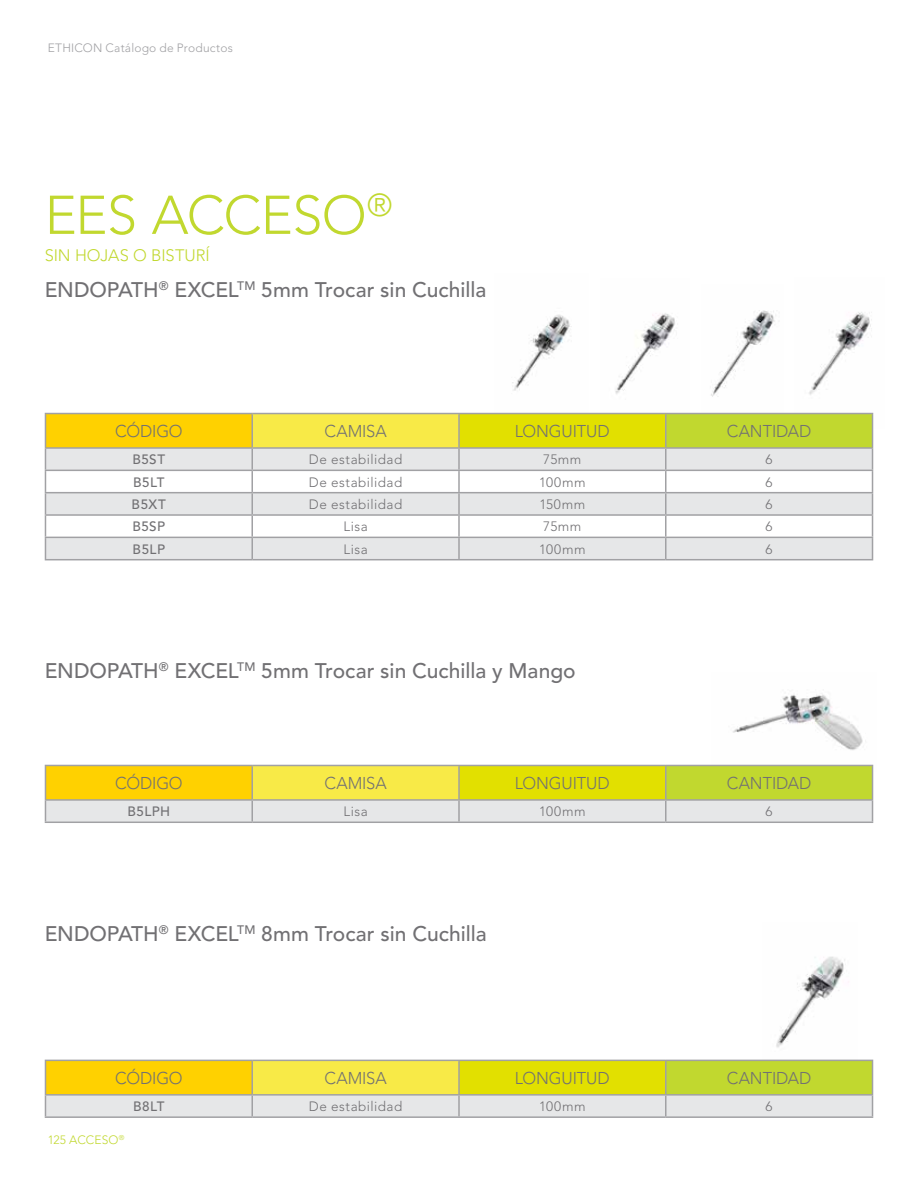
<style>
.page{position:relative;width:918px;height:1188px;background:#fff}
.page>*{position:absolute;margin:0;border:0;box-sizing:border-box;transform-origin:0 0}
.t1{font:300 54px "Avenir";letter-spacing:-.015em;color:#c1d82f}
.t2{font:500 21px "Avenir";color:#717073}
.t3{font:300 16.95px "Avenir";letter-spacing:-.005em;color:#717073}
.t4{font:300 16.5px "Avenir";letter-spacing:-.005em;color:#c1d82f}
.t5{font:300 13.5px "Avenir";letter-spacing:.04em;color:#717073}
.t6{font:500 13.5px "Avenir";letter-spacing:.035em;color:#717073}
.t7{font:300 12px "Avenir";letter-spacing:.015em;color:#a1a1a4}
.t8{font:300 12px "Avenir";letter-spacing:.01em;color:#c1d82f}
</style>
<div class="page">
<img style="left:494px;top:314px;width:95px;height:99px">
<img style="left:600px;top:313px;width:90px;height:100px">
<img style="left:701px;top:310px;width:82px;height:103px">
<img style="left:794px;top:312px;width:80px;height:116px">
<img style="left:762px;top:956px;width:95px;height:104px">
<div style="left:45px;top:414px;width:207px;height:34px;background:#ffd100"></div>
<div style="left:252px;top:414px;width:207px;height:34px;background:#f8ea47"></div>
<div style="left:459px;top:414px;width:207px;height:34px;background:#e2e000"></div>
<div style="left:666px;top:414px;width:207px;height:34px;background:#c1d82f"></div>
<svg style="left:46px;top:449px;width:826px;height:110px;fill:#e6e7e8"></svg>
<hr style="left:45px;top:413px;width:207px;height:1px;background:#a1a1a4">
<hr style="left:45px;top:414px;width:1px;height:33px;background:#a1a1a4">
<hr style="left:252px;top:413px;width:207px;height:1px;background:#a1a1a4">
<hr style="left:251px;top:414px;width:2px;height:33px;background:#a1a1a4">
<hr style="left:459px;top:413px;width:207px;height:1px;background:#a1a1a4">
<hr style="left:458px;top:414px;width:2px;height:33px;background:#a1a1a4">
<hr style="left:666px;top:413px;width:207px;height:1px;background:#a1a1a4">
<hr style="left:665px;top:414px;width:2px;height:33px;background:#a1a1a4">
<hr style="left:872px;top:414px;width:1px;height:33px;background:#a1a1a4">
<hr style="left:45px;top:447px;width:207px;height:2px;background:#a1a1a4">
<hr style="left:252px;top:447px;width:207px;height:2px;background:#a1a1a4">
<hr style="left:251px;top:449px;width:2px;height:21px;background:#a1a1a4">
<hr style="left:459px;top:447px;width:207px;height:2px;background:#a1a1a4">
<hr style="left:458px;top:449px;width:2px;height:21px;background:#a1a1a4">
<hr style="left:666px;top:447px;width:207px;height:2px;background:#a1a1a4">
<hr style="left:665px;top:449px;width:2px;height:21px;background:#a1a1a4">
<hr style="left:45px;top:470px;width:207px;height:1px;background:#a1a1a4">
<hr style="left:252px;top:470px;width:207px;height:1px;background:#a1a1a4">
<hr style="left:251px;top:471px;width:2px;height:21px;background:#a1a1a4">
<hr style="left:459px;top:470px;width:207px;height:1px;background:#a1a1a4">
<hr style="left:458px;top:471px;width:2px;height:21px;background:#a1a1a4">
<hr style="left:666px;top:470px;width:207px;height:1px;background:#a1a1a4">
<hr style="left:665px;top:471px;width:2px;height:21px;background:#a1a1a4">
<hr style="left:45px;top:492px;width:207px;height:1px;background:#a1a1a4">
<hr style="left:252px;top:492px;width:207px;height:1px;background:#a1a1a4">
<hr style="left:251px;top:493px;width:2px;height:21px;background:#a1a1a4">
<hr style="left:459px;top:492px;width:207px;height:1px;background:#a1a1a4">
<hr style="left:458px;top:493px;width:2px;height:21px;background:#a1a1a4">
<hr style="left:666px;top:492px;width:207px;height:1px;background:#a1a1a4">
<hr style="left:665px;top:493px;width:2px;height:21px;background:#a1a1a4">
<hr style="left:45px;top:514px;width:207px;height:2px;background:#a1a1a4">
<hr style="left:252px;top:514px;width:207px;height:2px;background:#a1a1a4">
<hr style="left:251px;top:516px;width:2px;height:21px;background:#a1a1a4">
<hr style="left:459px;top:514px;width:207px;height:2px;background:#a1a1a4">
<hr style="left:458px;top:516px;width:2px;height:21px;background:#a1a1a4">
<hr style="left:666px;top:514px;width:207px;height:2px;background:#a1a1a4">
<hr style="left:665px;top:516px;width:2px;height:21px;background:#a1a1a4">
<hr style="left:45px;top:537px;width:207px;height:1px;background:#a1a1a4">
<svg style="left:45px;top:449px;width:1px;height:110px"></svg>
<hr style="left:252px;top:537px;width:207px;height:1px;background:#a1a1a4">
<hr style="left:251px;top:538px;width:2px;height:21px;background:#a1a1a4">
<hr style="left:459px;top:537px;width:207px;height:1px;background:#a1a1a4">
<hr style="left:458px;top:538px;width:2px;height:21px;background:#a1a1a4">
<hr style="left:666px;top:537px;width:207px;height:1px;background:#a1a1a4">
<hr style="left:665px;top:538px;width:2px;height:21px;background:#a1a1a4">
<svg style="left:872px;top:449px;width:1px;height:110px"></svg>
<hr style="left:45px;top:559px;width:207px;height:1px;background:#a1a1a4">
<hr style="left:252px;top:559px;width:207px;height:1px;background:#a1a1a4">
<hr style="left:459px;top:559px;width:207px;height:1px;background:#a1a1a4">
<hr style="left:666px;top:559px;width:207px;height:1px;background:#a1a1a4">
<img style="left:712px;top:694px;width:162px;height:77px">
<div style="left:45px;top:765px;width:207px;height:35px;background:#ffd100"></div>
<div style="left:252px;top:765px;width:207px;height:35px;background:#f8ea47"></div>
<div style="left:459px;top:765px;width:207px;height:35px;background:#e2e000"></div>
<div style="left:666px;top:765px;width:207px;height:35px;background:#c1d82f"></div>
<hr style="left:45px;top:765px;width:207px;height:1px;background:#a1a1a4">
<hr style="left:45px;top:766px;width:1px;height:33px;background:#a1a1a4">
<hr style="left:252px;top:765px;width:207px;height:1px;background:#a1a1a4">
<hr style="left:251px;top:766px;width:2px;height:33px;background:#a1a1a4">
<hr style="left:459px;top:765px;width:207px;height:1px;background:#a1a1a4">
<hr style="left:458px;top:766px;width:2px;height:33px;background:#a1a1a4">
<hr style="left:666px;top:765px;width:207px;height:1px;background:#a1a1a4">
<hr style="left:665px;top:766px;width:2px;height:33px;background:#a1a1a4">
<hr style="left:872px;top:766px;width:1px;height:33px;background:#a1a1a4">
<hr style="left:45px;top:799px;width:207px;height:2px;background:#a1a1a4">
<hr style="left:252px;top:799px;width:207px;height:2px;background:#a1a1a4">
<hr style="left:459px;top:799px;width:207px;height:2px;background:#a1a1a4">
<hr style="left:666px;top:799px;width:207px;height:2px;background:#a1a1a4">
<svg style="left:45px;top:800px;width:828px;height:22px;background:#e1e2e3"></svg>
<hr style="left:45px;top:822px;width:207px;height:1px;background:#a1a1a4">
<hr style="left:252px;top:822px;width:207px;height:1px;background:#a1a1a4">
<hr style="left:459px;top:822px;width:207px;height:1px;background:#a1a1a4">
<hr style="left:666px;top:822px;width:207px;height:1px;background:#a1a1a4">
<div style="left:45px;top:1060px;width:207px;height:35px;background:#ffd100"></div>
<div style="left:252px;top:1060px;width:207px;height:35px;background:#f8ea47"></div>
<div style="left:459px;top:1060px;width:207px;height:35px;background:#e2e000"></div>
<div style="left:666px;top:1060px;width:207px;height:35px;background:#c1d82f"></div>
<hr style="left:45px;top:1060px;width:207px;height:1px;background:#a1a1a4">
<hr style="left:45px;top:1061px;width:1px;height:33px;background:#a1a1a4">
<hr style="left:252px;top:1060px;width:207px;height:1px;background:#a1a1a4">
<hr style="left:251px;top:1061px;width:2px;height:33px;background:#a1a1a4">
<hr style="left:459px;top:1060px;width:207px;height:1px;background:#a1a1a4">
<hr style="left:458px;top:1061px;width:2px;height:33px;background:#a1a1a4">
<hr style="left:666px;top:1060px;width:207px;height:1px;background:#a1a1a4">
<hr style="left:665px;top:1061px;width:2px;height:33px;background:#a1a1a4">
<hr style="left:872px;top:1061px;width:1px;height:33px;background:#a1a1a4">
<hr style="left:45px;top:1094px;width:207px;height:2px;background:#a1a1a4">
<hr style="left:252px;top:1094px;width:207px;height:2px;background:#a1a1a4">
<hr style="left:459px;top:1094px;width:207px;height:2px;background:#a1a1a4">
<hr style="left:666px;top:1094px;width:207px;height:2px;background:#a1a1a4">
<div style="left:45px;top:1095px;width:828px;height:21px;background:#e6e7e8"></div>
<hr style="left:45px;top:1116px;width:207px;height:2px;background:#a1a1a4">
<hr style="left:252px;top:1116px;width:207px;height:2px;background:#a1a1a4">
<hr style="left:459px;top:1116px;width:207px;height:2px;background:#a1a1a4">
<hr style="left:666px;top:1116px;width:207px;height:2px;background:#a1a1a4">
<p class="t7" style="left:48px;top:41px;width:186px">ETHICON Catálogo de Productos</p>
<h1 class="t1" style="left:45px;top:184px;width:349px">EES ACCESO<sup>®</sup></h1>
<p class="t4" style="left:45px;top:246px;width:167px">SIN HOJAS O BISTURÍ</p>
<p class="t2" style="left:45px;top:278px;width:443px">ENDOPATH<sup>®</sup> EXCEL<sup>TM</sup> 5mm Trocar sin Cuchilla</p>
<p class="t3" style="left:115px;top:421px;width:69px">CÓDIGO</p>
<p class="t3" style="left:325px;top:421px;width:64px">CAMISA</p>
<p class="t3" style="left:515px;top:421px;width:96px">LONGUITUD</p>
<p class="t3" style="left:727px;top:421px;width:86px">CANTIDAD</p>
<p class="t6" style="left:132px;top:452px;width:34px">B5ST</p>
<p class="t5" style="left:309px;top:452px;width:95px">De estabilidad</p>
<p class="t5" style="left:543px;top:452px;width:40px">75mm</p>
<p class="t5" style="left:766px;top:452px;width:9px">6</p>
<p class="t6" style="left:133px;top:474px;width:33px">B5LT</p>
<p class="t5" style="left:309px;top:474px;width:95px">De estabilidad</p>
<p class="t5" style="left:539px;top:474px;width:48px">100mm</p>
<p class="t5" style="left:766px;top:474px;width:9px">6</p>
<p class="t6" style="left:132px;top:497px;width:36px">B5XT</p>
<p class="t5" style="left:309px;top:496px;width:95px">De estabilidad</p>
<p class="t5" style="left:539px;top:496px;width:47px">150mm</p>
<p class="t5" style="left:766px;top:496px;width:9px">6</p>
<p class="t6" style="left:132px;top:519px;width:34px">B5SP</p>
<p class="t5" style="left:343px;top:519px;width:26px">Lisa</p>
<p class="t5" style="left:543px;top:519px;width:40px">75mm</p>
<p class="t5" style="left:766px;top:519px;width:9px">6</p>
<p class="t6" style="left:133px;top:541px;width:34px">B5LP</p>
<p class="t5" style="left:343px;top:541px;width:26px">Lisa</p>
<p class="t5" style="left:539px;top:541px;width:48px">100mm</p>
<p class="t5" style="left:766px;top:541px;width:9px">6</p>
<p class="t2" style="left:45px;top:659px;width:532px">ENDOPATH<sup>®</sup> EXCEL<sup>TM</sup> 5mm Trocar sin Cuchilla y Mango</p>
<p class="t3" style="left:115px;top:773px;width:69px">CÓDIGO</p>
<p class="t3" style="left:325px;top:773px;width:64px">CAMISA</p>
<p class="t3" style="left:515px;top:773px;width:96px">LONGUITUD</p>
<p class="t3" style="left:727px;top:773px;width:86px">CANTIDAD</p>
<p class="t6" style="left:127px;top:804px;width:44px">B5LPH</p>
<p class="t5" style="left:343px;top:804px;width:26px">Lisa</p>
<p class="t5" style="left:539px;top:804px;width:48px">100mm</p>
<p class="t5" style="left:766px;top:804px;width:9px">6</p>
<p class="t2" style="left:45px;top:922px;width:443px">ENDOPATH<sup>®</sup> EXCEL<sup>TM</sup> 8mm Trocar sin Cuchilla</p>
<p class="t3" style="left:115px;top:1068px;width:69px">CÓDIGO</p>
<p class="t3" style="left:325px;top:1068px;width:64px">CAMISA</p>
<p class="t3" style="left:515px;top:1068px;width:96px">LONGUITUD</p>
<p class="t3" style="left:727px;top:1068px;width:86px">CANTIDAD</p>
<p class="t6" style="left:133px;top:1099px;width:33px">B8LT</p>
<p class="t5" style="left:309px;top:1099px;width:95px">De estabilidad</p>
<p class="t5" style="left:539px;top:1099px;width:48px">100mm</p>
<p class="t5" style="left:766px;top:1099px;width:9px">6</p>
<p class="t8" style="left:48px;top:1133px;width:78px">125 ACCESO<sup>®</sup></p>
</div>
